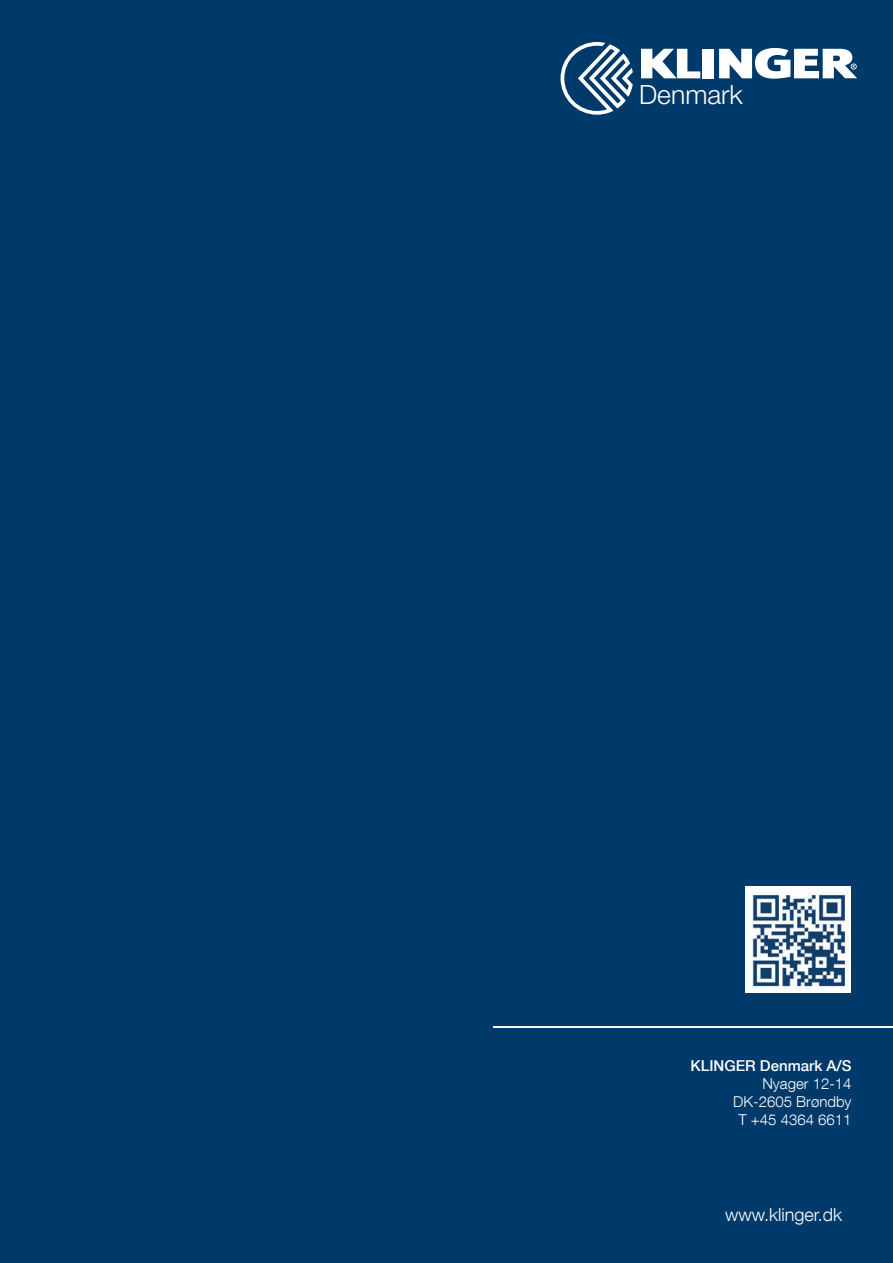
<style>
.page{position:relative;width:893px;height:1263px;background:#003a6a}
.page>*{position:absolute;margin:0;border:0;box-sizing:border-box;transform-origin:0 0}
.t1{font:300 26.55px "Helvetica Neue LT Pro";color:#fff}
.t2{font:300 18px "Helvetica Neue LT Com";color:#fff}
.t3{font:300 15px/18px "Helvetica Neue LT Com";color:#fff;text-align:right}
.t4{font:500 15px "Helvetica Neue LT Com";color:#fff}
</style>
<div class="page">
<hr style="left:494px;top:1026px;width:399px;height:2px;background:#fff">
<div style="left:703px;top:49px;width:11px;height:29px;background:#fff"></div>
<svg style="left:641px;top:49px;width:59px;height:29px"></svg>
<svg style="left:719px;top:48px;width:138px;height:31px"></svg>
<svg style="left:561px;top:42px;width:72px;height:73px"></svg>
<img style="left:746px;top:887px;width:104px;height:105px">
<h1 class="t1" style="left:639px;top:78px;width:105px">Denmark</h1>
<p class="t4" style="left:690px;top:1056px;width:163px">KLINGER Denmark A/S</p>
<p class="t3" style="left:733px;top:1074px;width:120px">Nyager 12-14<br>DK-2605 Brøndby<br>T +45 4364 6611</p>
<p class="t2" style="left:725px;top:1203px;width:119px">www.klinger.dk</p>
</div>
